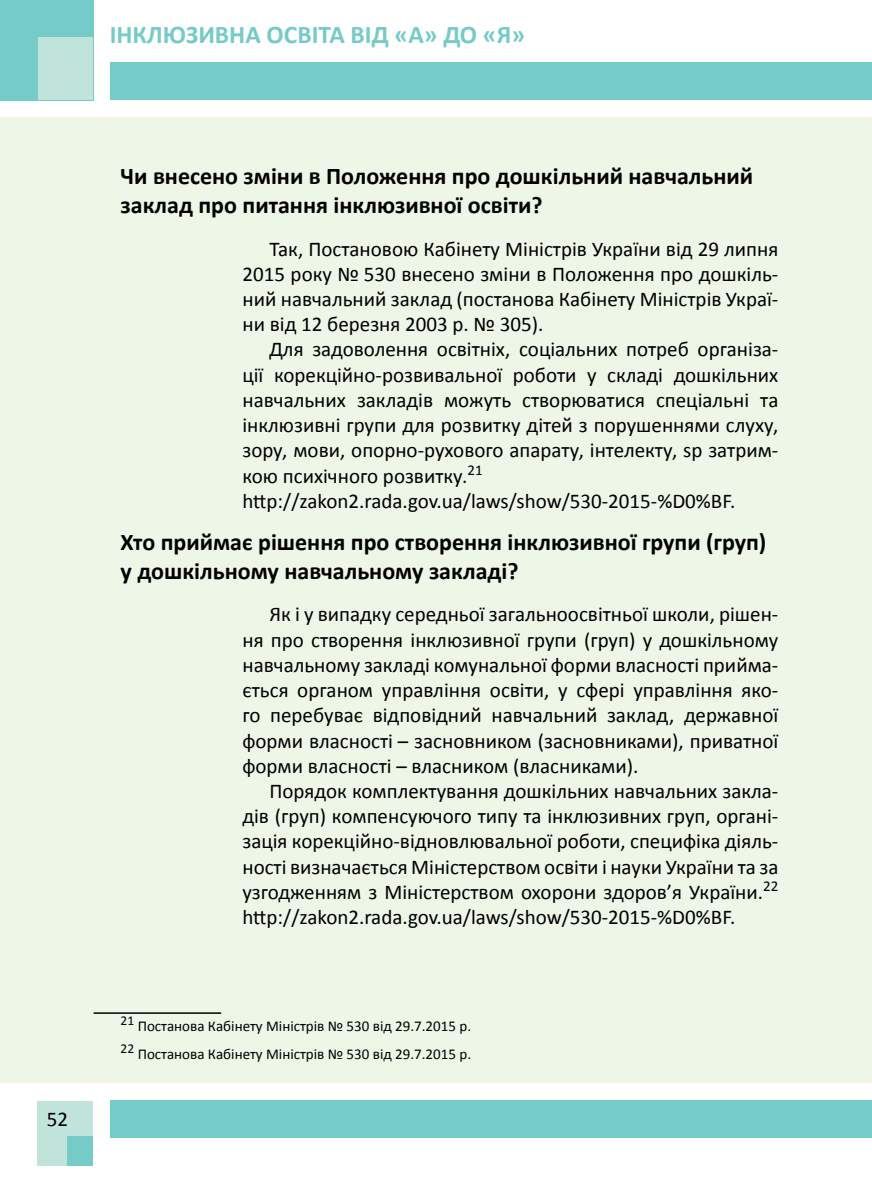
<style>
.page{position:relative;width:872px;height:1191px;background:#fff}
.page>*{position:absolute;margin:0;border:0;box-sizing:border-box;transform-origin:0 0}
.t1{font:700 25.5px "Calibri";color:#74cbc8}
.t2{font:700 24px/29.5px "Calibri";color:#000}
.t3{font:21px/25.2px "Calibri";color:#000;text-align:justify}
.t4{font:15px/27.5px "Calibri";color:#000}
</style>
<div class="page">
<div style="left:1px;top:117px;width:871px;height:966px;background:#eef6e8"></div>
<div style="left:110px;top:63px;width:762px;height:37px;background:#74cbc8"></div>
<div style="left:110px;top:1100px;width:762px;height:37px;background:#74cbc8"></div>
<div style="left:0;top:0;width:93px;height:100px;background:#74cbc8"></div>
<div style="left:39px;top:38px;width:54px;height:62px;background:#c1e4da"></div>
<div style="left:37px;top:1101px;width:56px;height:64px;background:#c1e4da"></div>
<div style="left:68px;top:1136px;width:25px;height:29px;background:#74cbc8"></div>
<hr style="left:94px;top:1012px;width:127px;height:1px;background:#000">
<p class="t1" style="left:110px;top:18px;width:417px">ІНКЛЮЗИВНА ОСВІТА ВІД «А» ДО «Я»</p>
<p class="t3" style="left:47px;top:1106px;width:23px">52</p>
<p class="t2" style="left:121px;top:161px;width:634px">Чи внесено зміни в Положення про дошкільний навчальний заклад про питання інклюзивної освіти?</p>
<p class="t3" style="left:242px;top:236px;width:537px;text-indent:27px">Так, Постановою Кабінету Міністрів України від 29 липня 2015 року № 530 внесено зміни в Положення про дошкіль&shy;ний навчальний заклад (постанова Кабінету Міністрів Украї&shy;ни від 12 березня 2003 р. № 305).</p>
<p class="t3" style="left:242px;top:337px;width:537px;text-align:left;text-indent:27px">Для задоволення освітніх, соціальних потреб організа&shy;ції корекційно-розвивальної роботи у складі дошкільних навчальних закладів можуть створюватися спеціальні та інклюзивні групи для розвитку дітей з порушеннями слуху, зору, мови, опорно-рухового апарату, інтелекту, sp затрим&shy;кою психічного розвитку.<sup>21 </sup>http://zakon2.rada.gov.ua/laws/show/530-2015-%D0%BF.</p>
<p class="t2" style="left:121px;top:527px;width:647px">Хто приймає рішення про створення інклюзивної групи (груп) у дошкільному навчальному закладі?</p>
<p class="t3" style="left:242px;top:602px;width:537px;text-indent:27px">Як і у випадку середньої загальноосвітньої школи, рішен&shy;ня про створення інклюзивної групи (груп) у дошкільному навчальному закладі комунальної форми власності прийма&shy;ється органом управління освіти, у сфері управління яко&shy;го перебуває відповідний навчальний заклад, державної форми власності – засновником (засновниками), приватної форми власності – власником (власниками).</p>
<p class="t3" style="left:242px;top:778px;width:537px;text-indent:27px">Порядок комплектування дошкільних навчальних закла&shy;дів (груп) компенсуючого типу та інклюзивних груп, органі&shy;зація корекційно-відновлювальної роботи, специфіка діяль&shy;ності визначається Міністерством освіти і науки України та за узгодженням з Міністерством охорони здоров’я України.<sup>22 </sup>http://zakon2.rada.gov.ua/laws/show/530-2015-%D0%BF.</p>
<p class="t4" style="left:121px;top:1012px;width:352px"><sup>21</sup> Постанова Кабінету Міністрів № 530 від 29.7.2015 р.<br><sup>22</sup> Постанова Кабінету Міністрів № 530 від 29.7.2015 р.</p>
</div>
